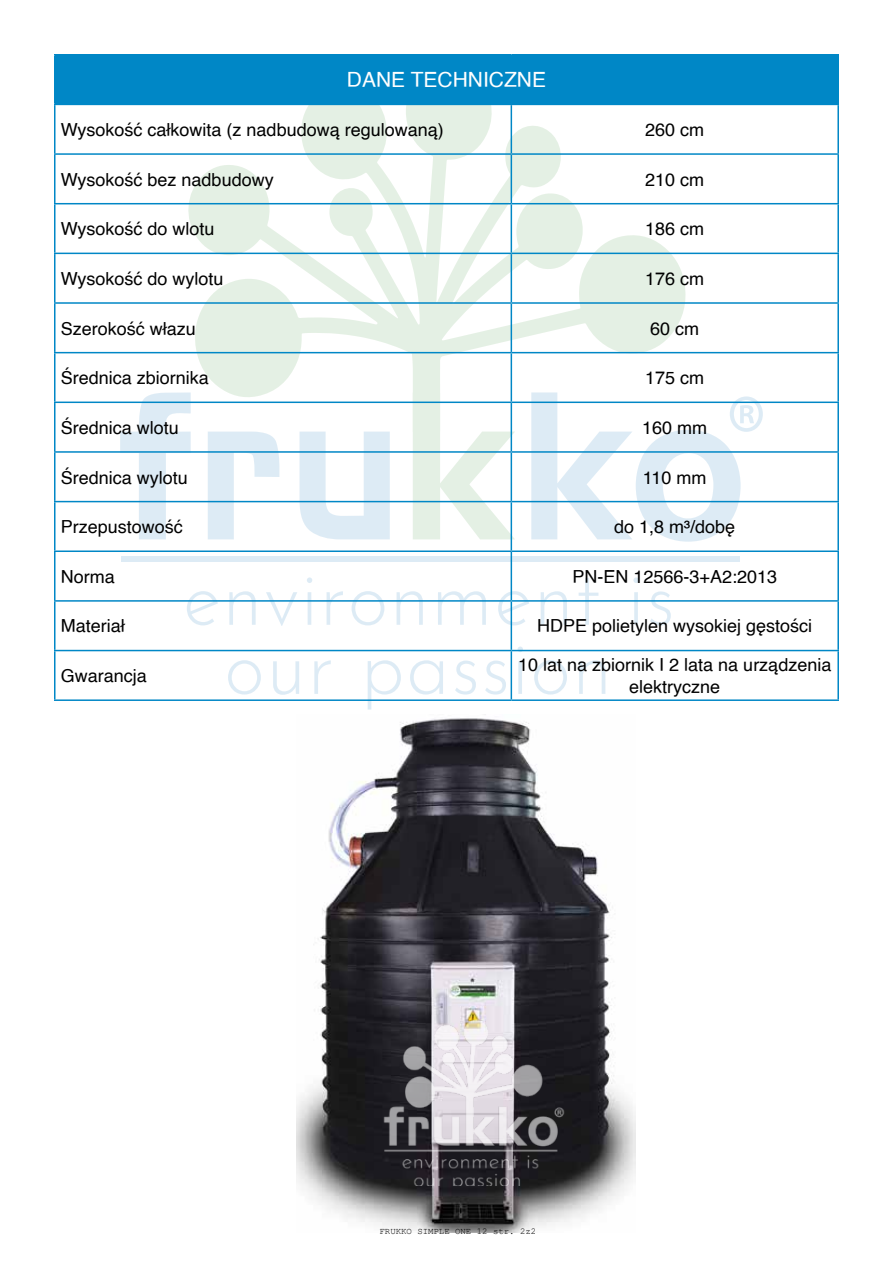
<style>
.page{position:relative;width:893px;height:1263px;background:#fff}
.page>*{position:absolute;margin:0;border:0;box-sizing:border-box;transform-origin:0 0}
.t1{font:21px "Helvetica";color:#fff}
.t2{font:18px/21.6px "Helvetica";color:#000;text-align:center}
.t3{font:9px "Courier New";color:#000}
</style>
<div class="page">
<svg style="left:184px;top:105px;width:503px;height:327px"></svg>
<svg style="left:187px;top:591px;width:31px;height:34px"></svg>
<svg style="left:229px;top:591px;width:27px;height:34px"></svg>
<svg style="left:266px;top:592px;width:31px;height:34px"></svg>
<svg style="left:307px;top:577px;width:5px;height:48px"></svg>
<svg style="left:327px;top:591px;width:16px;height:34px"></svg>
<svg style="left:352px;top:591px;width:32px;height:34px"></svg>
<svg style="left:397px;top:591px;width:26px;height:34px"></svg>
<svg style="left:438px;top:591px;width:48px;height:34px"></svg>
<svg style="left:498px;top:591px;width:31px;height:34px"></svg>
<svg style="left:541px;top:591px;width:26px;height:34px"></svg>
<svg style="left:579px;top:578px;width:19px;height:47px"></svg>
<svg style="left:633px;top:577px;width:6px;height:48px"></svg>
<svg style="left:650px;top:591px;width:21px;height:34px"></svg>
<svg style="left:228px;top:660px;width:33px;height:34px"></svg>
<svg style="left:273px;top:661px;width:26px;height:34px"></svg>
<svg style="left:314px;top:660px;width:17px;height:34px"></svg>
<svg style="left:368px;top:660px;width:33px;height:49px"></svg>
<svg style="left:410px;top:660px;width:33px;height:34px"></svg>
<svg style="left:455px;top:660px;width:21px;height:34px"></svg>
<svg style="left:485px;top:660px;width:21px;height:34px"></svg>
<svg style="left:518px;top:646px;width:5px;height:48px"></svg>
<svg style="left:534px;top:660px;width:33px;height:34px"></svg>
<svg style="left:579px;top:660px;width:26px;height:34px"></svg>
<svg style="left:120px;top:392px;width:71px;height:147px"></svg>
<svg style="left:208px;top:432px;width:72px;height:107px"></svg>
<svg style="left:300px;top:432px;width:90px;height:107px"></svg>
<svg style="left:413px;top:392px;width:102px;height:147px"></svg>
<div style="left:121px;top:556px;width:618px;height:5px;background:#ddebf5"></div>
<svg style="left:531px;top:392px;width:232px;height:150px"></svg>
<div style="left:55px;top:55px;width:783px;height:49px;background:#0087c6"></div>
<hr style="left:54px;top:54px;width:457px;height:2px;background:#0087c6">
<hr style="left:54px;top:55px;width:2px;height:49px;background:#0087c6">
<hr style="left:511px;top:54px;width:328px;height:2px;background:#0087c6">
<hr style="left:837px;top:55px;width:2px;height:49px;background:#0087c6">
<hr style="left:54px;top:104px;width:457px;height:1px;background:#0087c6">
<hr style="left:54px;top:105px;width:2px;height:48px;background:#0087c6">
<hr style="left:511px;top:104px;width:328px;height:1px;background:#0087c6">
<hr style="left:511px;top:105px;width:1px;height:48px;background:#0087c6">
<hr style="left:837px;top:105px;width:2px;height:48px;background:#0087c6">
<hr style="left:54px;top:153px;width:457px;height:2px;background:#0087c6">
<hr style="left:54px;top:155px;width:2px;height:48px;background:#0087c6">
<hr style="left:511px;top:153px;width:328px;height:2px;background:#0087c6">
<hr style="left:511px;top:155px;width:1px;height:48px;background:#0087c6">
<hr style="left:837px;top:155px;width:2px;height:48px;background:#0087c6">
<hr style="left:54px;top:203px;width:457px;height:1px;background:#0087c6">
<hr style="left:54px;top:204px;width:2px;height:49px;background:#0087c6">
<hr style="left:511px;top:203px;width:328px;height:1px;background:#0087c6">
<hr style="left:511px;top:204px;width:1px;height:49px;background:#0087c6">
<hr style="left:837px;top:204px;width:2px;height:49px;background:#0087c6">
<hr style="left:54px;top:253px;width:457px;height:1px;background:#0087c6">
<hr style="left:54px;top:254px;width:2px;height:48px;background:#0087c6">
<hr style="left:511px;top:253px;width:328px;height:1px;background:#0087c6">
<hr style="left:511px;top:254px;width:1px;height:48px;background:#0087c6">
<hr style="left:837px;top:254px;width:2px;height:48px;background:#0087c6">
<hr style="left:54px;top:302px;width:457px;height:2px;background:#0087c6">
<hr style="left:54px;top:304px;width:2px;height:48px;background:#0087c6">
<hr style="left:511px;top:302px;width:328px;height:2px;background:#0087c6">
<hr style="left:511px;top:304px;width:1px;height:48px;background:#0087c6">
<hr style="left:837px;top:304px;width:2px;height:48px;background:#0087c6">
<hr style="left:54px;top:352px;width:457px;height:1px;background:#0087c6">
<hr style="left:54px;top:353px;width:2px;height:49px;background:#0087c6">
<hr style="left:511px;top:352px;width:328px;height:1px;background:#0087c6">
<hr style="left:511px;top:353px;width:1px;height:49px;background:#0087c6">
<hr style="left:837px;top:353px;width:2px;height:49px;background:#0087c6">
<hr style="left:54px;top:402px;width:457px;height:1px;background:#0087c6">
<hr style="left:54px;top:403px;width:2px;height:48px;background:#0087c6">
<hr style="left:511px;top:402px;width:328px;height:1px;background:#0087c6">
<hr style="left:511px;top:403px;width:1px;height:48px;background:#0087c6">
<hr style="left:837px;top:403px;width:2px;height:48px;background:#0087c6">
<hr style="left:54px;top:451px;width:457px;height:2px;background:#0087c6">
<hr style="left:54px;top:453px;width:2px;height:48px;background:#0087c6">
<hr style="left:511px;top:451px;width:328px;height:2px;background:#0087c6">
<hr style="left:511px;top:453px;width:1px;height:48px;background:#0087c6">
<hr style="left:837px;top:453px;width:2px;height:48px;background:#0087c6">
<hr style="left:54px;top:501px;width:457px;height:1px;background:#0087c6">
<hr style="left:54px;top:502px;width:2px;height:48px;background:#0087c6">
<hr style="left:511px;top:501px;width:328px;height:1px;background:#0087c6">
<hr style="left:511px;top:502px;width:1px;height:48px;background:#0087c6">
<hr style="left:837px;top:502px;width:2px;height:48px;background:#0087c6">
<hr style="left:54px;top:550px;width:457px;height:2px;background:#0087c6">
<hr style="left:54px;top:552px;width:2px;height:48px;background:#0087c6">
<hr style="left:511px;top:550px;width:328px;height:2px;background:#0087c6">
<hr style="left:511px;top:552px;width:1px;height:48px;background:#0087c6">
<hr style="left:837px;top:552px;width:2px;height:48px;background:#0087c6">
<hr style="left:54px;top:600px;width:457px;height:2px;background:#0087c6">
<hr style="left:54px;top:602px;width:2px;height:48px;background:#0087c6">
<hr style="left:511px;top:600px;width:328px;height:2px;background:#0087c6">
<hr style="left:511px;top:602px;width:1px;height:48px;background:#0087c6">
<hr style="left:837px;top:602px;width:2px;height:48px;background:#0087c6">
<hr style="left:54px;top:650px;width:457px;height:1px;background:#0087c6">
<hr style="left:54px;top:651px;width:2px;height:48px;background:#0087c6">
<hr style="left:511px;top:650px;width:328px;height:1px;background:#0087c6">
<hr style="left:511px;top:651px;width:1px;height:48px;background:#0087c6">
<hr style="left:837px;top:651px;width:2px;height:48px;background:#0087c6">
<hr style="left:54px;top:699px;width:457px;height:2px;background:#0087c6">
<hr style="left:511px;top:699px;width:328px;height:2px;background:#0087c6">
<img style="left:296px;top:714px;width:340px;height:518px">
<img style="left:380px;top:1008px;width:191px;height:177px">
<p class="t1" style="left:347px;top:64px;width:201px">DANE TECHNICZNE</p>
<p class="t2" style="left:61px;top:119px;width:384px">Wysokość całkowita (z nadbudową regulowaną)</p>
<p class="t2" style="left:645px;top:119px;width:61px">260 cm</p>
<p class="t2" style="left:61px;top:169px;width:214px">Wysokość bez nadbudowy</p>
<p class="t2" style="left:645px;top:169px;width:61px">210 cm</p>
<p class="t2" style="left:61px;top:219px;width:155px">Wysokość do wlotu</p>
<p class="t2" style="left:645px;top:219px;width:61px">186 cm</p>
<p class="t2" style="left:61px;top:268px;width:164px">Wysokość do wylotu</p>
<p class="t2" style="left:645px;top:268px;width:61px">176 cm</p>
<p class="t2" style="left:61px;top:318px;width:137px">Szerokość włazu</p>
<p class="t2" style="left:650px;top:318px;width:51px">60 cm</p>
<p class="t2" style="left:61px;top:368px;width:150px">Średnica zbiornika</p>
<p class="t2" style="left:645px;top:368px;width:61px">175 cm</p>
<p class="t2" style="left:61px;top:417px;width:120px">Średnica wlotu</p>
<p class="t2" style="left:642px;top:417px;width:67px">160 mm</p>
<p class="t2" style="left:61px;top:467px;width:129px">Średnica wylotu</p>
<p class="t2" style="left:643px;top:467px;width:65px">110 mm</p>
<p class="t2" style="left:61px;top:517px;width:124px">Przepustowość</p>
<p class="t2" style="left:614px;top:517px;width:123px">do 1,8 m³/dobę</p>
<p class="t2" style="left:61px;top:566px;width:55px">Norma</p>
<p class="t2" style="left:572px;top:566px;width:206px">PN-EN 12566-3+A2:2013</p>
<p class="t2" style="left:61px;top:616px;width:66px">Materiał</p>
<p class="t2" style="left:537px;top:616px;width:277px">HDPE polietylen wysokiej gęstości</p>
<p class="t2" style="left:61px;top:665px;width:88px">Gwarancja</p>
<p class="t2" style="left:518px;top:655px;width:315px">10 lat na zbiornik I 2 lata na urządzenia elektryczne</p>
<p class="t3" style="left:380px;top:1226px;width:158px">FRUKKO SIMPLE ONE 12 str. 2z2</p>
</div>
